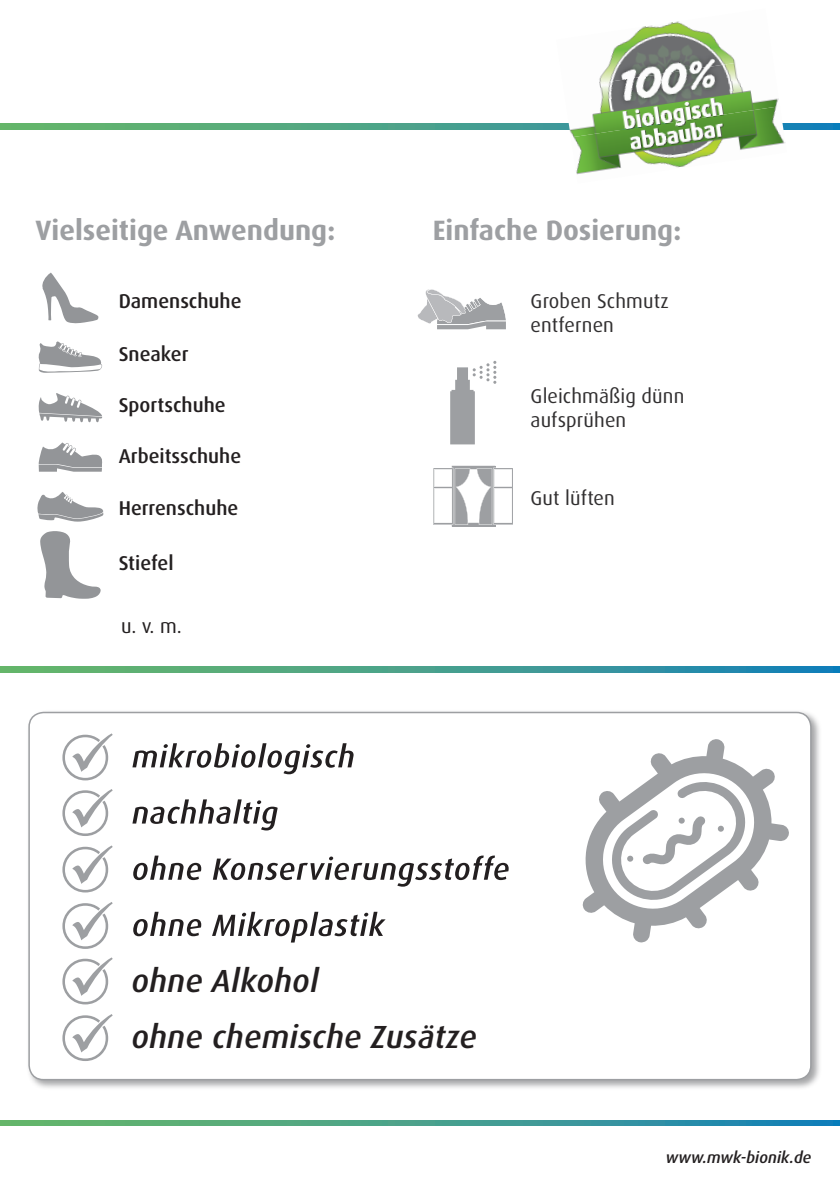
<style>
.page{position:relative;width:840px;height:1191px;background:#fff}
.page>*{position:absolute;margin:0;border:0;box-sizing:border-box;transform-origin:0 0}
.t1{font:italic 500 32px "Dax Pro";letter-spacing:.01em;color:#231f20}
.t2{font:700 28px "Dax Pro";color:#9d9fa2}
.t3{font:500 20px "Dax Pro";color:#231f20}
.t4{font:20px "Dax Pro";letter-spacing:.005em;color:#312f30}
.t5{font:20px "Dax Pro";color:#231f20}
.t6{font:italic 500 16px "Dax Pro";color:#231f20}
</style>
<div class="page">
<svg style="left:0;top:1120px;width:839px;height:5px;background:#449e8d"></svg>
<svg style="left:0;top:123px;width:839px;height:6px;background:#4da484"></svg>
<img style="left:611px;top:21px;width:121px;height:36px">
<img style="left:563px;top:57px;width:216px;height:74px">
<img style="left:570px;top:106px;width:216px;height:69px">
<svg style="left:0;top:666px;width:839px;height:6px;background:#449e8d"></svg>
<div style="left:26px;top:709px;width:795px;height:381px;background:#6c6d70;opacity:.61"></div>
<div style="left:29px;top:712px;width:781px;height:367px;background:#fff;border-radius:15px"></div>
<div style="left:28px;top:711px;width:783px;height:369px;border:2px solid #9d9fa2;border-radius:15px"></div>
<svg style="left:62px;top:733px;width:51px;height:47px"></svg>
<svg style="left:62px;top:789px;width:51px;height:47px"></svg>
<svg style="left:62px;top:845px;width:51px;height:47px"></svg>
<svg style="left:62px;top:902px;width:51px;height:47px"></svg>
<svg style="left:62px;top:957px;width:51px;height:47px"></svg>
<svg style="left:62px;top:1014px;width:51px;height:47px"></svg>
<svg style="left:133px;top:911px;width:252px;height:31px"></svg>
<svg style="left:133px;top:855px;width:375px;height:31px"></svg>
<svg style="left:132px;top:799px;width:145px;height:31px"></svg>
<svg style="left:132px;top:743px;width:221px;height:31px"></svg>
<svg style="left:582px;top:739px;width:207px;height:203px"></svg>
<svg style="left:450px;top:361px;width:46px;height:83px"></svg>
<svg style="left:433px;top:466px;width:80px;height:60px"></svg>
<svg style="left:42px;top:272px;width:57px;height:51px"></svg>
<svg style="left:38px;top:393px;width:64px;height:29px"></svg>
<svg style="left:40px;top:531px;width:61px;height:68px"></svg>
<svg style="left:38px;top:341px;width:65px;height:32px"></svg>
<svg style="left:39px;top:442px;width:64px;height:30px"></svg>
<svg style="left:37px;top:492px;width:67px;height:29px"></svg>
<svg style="left:417px;top:289px;width:89px;height:41px"></svg>
<p class="t2" style="left:35px;top:212px;width:301px">Vielseitige Anwendung:</p>
<p class="t2" style="left:432px;top:212px;width:250px">Einfache Dosierung:</p>
<p class="t3" style="left:119px;top:288px;width:124px">Damenschuhe</p>
<p class="t3" style="left:119px;top:341px;width:71px">Sneaker</p>
<p class="t3" style="left:119px;top:392px;width:108px">Sportschuhe</p>
<p class="t3" style="left:119px;top:443px;width:124px">Arbeitsschuhe</p>
<p class="t3" style="left:119px;top:495px;width:121px">Herrenschuhe</p>
<p class="t3" style="left:119px;top:550px;width:56px">Stiefel</p>
<p class="t5" style="left:121px;top:613px;width:62px">u. v. m.</p>
<p class="t4" style="left:530px;top:289px;width:140px">Groben Schmutz</p>
<p class="t4" style="left:530px;top:313px;width:85px">entfernen</p>
<p class="t4" style="left:530px;top:384px;width:155px">Gleichmäßig dünn</p>
<p class="t4" style="left:530px;top:408px;width:97px">aufsprühen</p>
<p class="t4" style="left:530px;top:485px;width:86px">Gut lüften</p>
<p class="t1" style="left:132px;top:960px;width:188px">ohne Alkohol</p>
<p class="t1" style="left:132px;top:1016px;width:346px">ohne chemische Zusätze</p>
<p class="t6" style="left:665px;top:1146px;width:147px">www.mwk-bionik.de</p>
</div>
